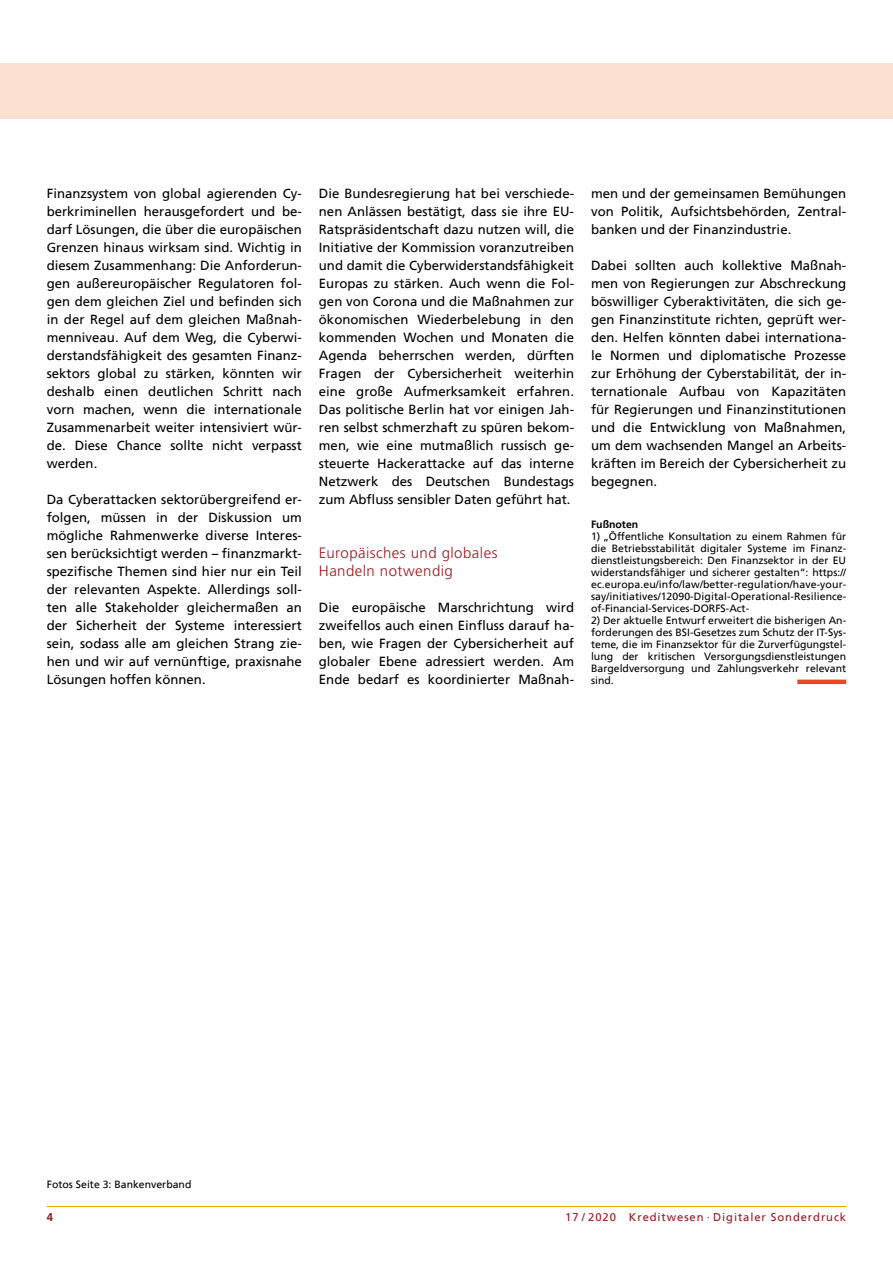
<style>
.page{position:relative;width:893px;height:1263px;background:#fff}
.page>*{position:absolute;margin:0;border:0;box-sizing:border-box;transform-origin:0 0}
.t1{font:300 15px/18px "Frutiger";letter-spacing:.025em;color:#9a191e}
.t2{font:13.2px/18px "Frutiger";color:#000;text-align:justify}
.t3{font:11.25px "Frutiger";letter-spacing:.08em;color:#9a191e}
.t4{font:700 11.25px "Frutiger";color:#9a191e}
.t5{font:10.5px/12px "Frutiger";color:#000;text-align:justify}
.t6{font:700 10.5px "Frutiger";color:#000}
</style>
<div class="page">
<div style="left:0;top:64px;width:893px;height:55px;background:#fce0d1"></div>
<hr style="left:47px;top:1206px;width:799px;height:1px;background:#f0a400">
<hr style="left:797px;top:680px;width:49px;height:4px;background:#e84922">
<p class="t2" style="left:47px;top:185px;width:257px">Finanzsystem von global agierenden Cy&shy;berkriminellen herausgefordert und be&shy;darf Lösungen, die über die europäischen Grenzen hinaus wirksam sind. Wichtig in diesem Zusammenhang: Die Anforderun&shy;gen außereuropäischer Regulatoren fol&shy;gen dem gleichen Ziel und befinden sich in der Regel auf dem gleichen Maßnah&shy;menniveau. Auf dem Weg, die Cyberwi&shy;derstandsfähigkeit des gesamten Finanz&shy;sektors global zu stärken, könnten wir deshalb einen deutlichen Schritt nach vorn machen, wenn die internationale Zusammenarbeit weiter intensiviert wür&shy;de. Diese Chance sollte nicht verpasst werden.</p>
<p class="t2" style="left:47px;top:491px;width:257px">Da Cyberattacken sektorübergreifend er&shy;folgen, müssen in der Diskussion um mögliche Rahmenwerke diverse Interes&shy;sen berücksichtigt werden – finanzmarkt&shy;spezifische Themen sind hier nur ein Teil der relevanten Aspekte. Allerdings soll&shy;ten alle Stakeholder gleichermaßen an der Sicherheit der Systeme interessiert sein, sodass alle am gleichen Strang zie&shy;hen und wir auf vernünftige, praxisnahe Lösungen hoffen können.</p>
<p class="t2" style="left:319px;top:185px;width:257px">Die Bundesregierung hat bei verschiede&shy;nen Anlässen bestätigt, dass sie ihre EU-Ratspräsidentschaft dazu nutzen will, die Initiative der Kommission voranzutreiben und damit die Cyberwiderstandsfähigkeit Europas zu stärken. Auch wenn die Fol&shy;gen von Corona und die Maßnahmen zur ökonomischen Wiederbelebung in den kommenden Wochen und Monaten die Agenda beherrschen werden, dürften Fragen der Cybersicherheit weiterhin eine große Aufmerksamkeit erfahren.<br>Das politische Berlin hat vor einigen Jah&shy;ren selbst schmerzhaft zu spüren bekom&shy;men, wie eine mutmaßlich russisch ge&shy;steuerte Hackerattacke auf das interne Netzwerk des Deutschen Bundestags zum Abfluss sensibler Daten geführt hat.</p>
<p class="t1" style="left:319px;top:544px;width:180px">Europäisches und globales<br>Handeln notwendig</p>
<p class="t2" style="left:319px;top:599px;width:257px">Die europäische Marschrichtung wird zweifellos auch einen Einfluss darauf ha&shy;ben, wie Fragen der Cybersicherheit auf globaler Ebene adressiert werden. Am Ende bedarf es koordinierter Maßnah-</p>
<p class="t2" style="left:591px;top:185px;width:257px">men und der gemeinsamen Bemühungen von Politik, Aufsichtsbehörden, Zentral&shy;banken und der Finanzindustrie.</p>
<p class="t2" style="left:591px;top:257px;width:257px">Dabei sollten auch kollektive Maßnah&shy;men von Regierungen zur Abschreckung böswilliger Cyberaktivitäten, die sich ge&shy;gen Finanzinstitute richten, geprüft wer&shy;den. Helfen könnten dabei internationa&shy;le Normen und diplomatische Prozesse zur Erhöhung der Cyberstabilität, der in&shy;ternationale Aufbau von Kapazitäten für Regierungen und Finanzinstitutionen und die Entwicklung von Maßnahmen, um dem wachsenden Mangel an Arbeits&shy;kräften im Bereich der Cybersicherheit zu begegnen.</p>
<p class="t6" style="left:591px;top:520px;width:49px">Fußnoten</p>
<p class="t5" style="left:591px;top:531px;width:257px">1) „Öffentliche Konsultation zu einem Rahmen für die Betriebsstabilität digitaler Systeme im Finanz&shy;dienstleistungsbereich: Den Finanzsektor in der EU widerstandsfähiger und sicherer gestalten“: https:// ec.europa.eu/info/law/better-regulation/have-your&shy;say/initiatives/12090-Digital-Operational-Resilience&shy;of-Financial-Services-DORFS-Act-</p>
<p class="t5" style="left:591px;top:615px;width:257px">2) Der aktuelle Entwurf erweitert die bisherigen An&shy;forderungen des BSI-Gesetzes zum Schutz der IT-Sys&shy;teme, die im Finanzsektor für die Zurverfügungstel&shy;lung der kritischen Versorgungsdienstleistungen Bargeldversorgung und Zahlungsverkehr relevant sind.</p>
<p class="t5" style="left:47px;top:1179px;width:146px">Fotos Seite 3: Bankenverband</p>
<p class="t4" style="left:47px;top:1211px;width:8px">4</p>
<p class="t3" style="left:565px;top:1211px;width:282px">17 / 2020 Kreditwesen · Digitaler Sonderdruck</p>
</div>
